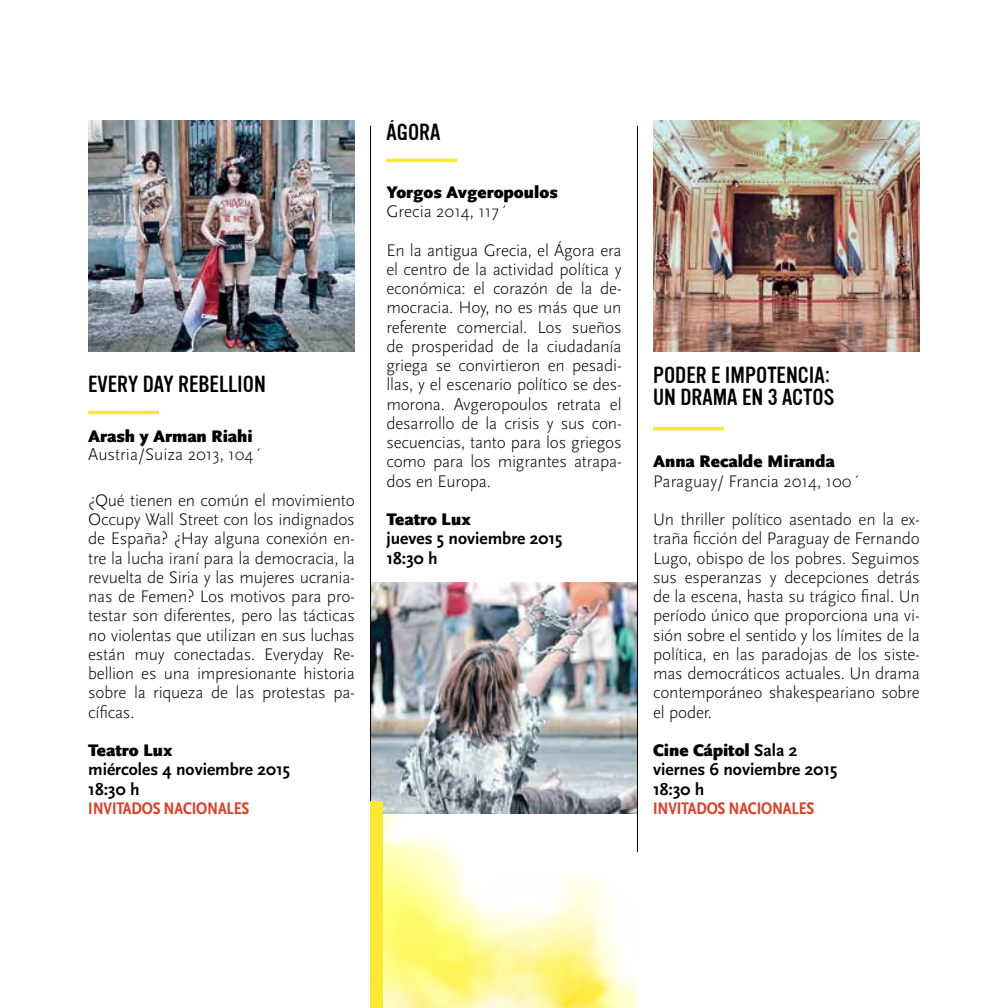
<style>
.page{position:relative;width:1008px;height:1008px;background:#fff}
.page>*{position:absolute;margin:0;border:0;box-sizing:border-box;transform-origin:0 0}
.t1{font:22.75px "Vinyl";color:#000}
.t2{font:300 17.5px/19.2px "Scala Sans Pro";letter-spacing:-.01em;color:#000;text-align:justify}
.t3{font:700 17.5px/19.2px "Scala Sans Pro";color:#000}
.t4{font:900 17.5px "Scala Sans Pro";color:#000}
.t5{font:700 condensed 17.5px "Scala Sans Pro";letter-spacing:-.01em;color:#de3e26}
.s1{font-weight:900}
</style>
<div class="page">
<img style="left:383px;top:814px;width:254px;height:194px">
<hr style="left:88px;top:411px;width:71px;height:3px;background:#fae832">
<hr style="left:386px;top:159px;width:71px;height:3px;background:#fae832">
<hr style="left:653px;top:427px;width:71px;height:3px;background:#fae832">
<img style="left:88px;top:121px;width:267px;height:231px">
<img style="left:371px;top:583px;width:266px;height:231px">
<img style="left:653px;top:121px;width:267px;height:231px">
<hr style="left:370px;top:126px;width:1px;height:726px;background:#000">
<hr style="left:637px;top:126px;width:1px;height:726px;background:#000">
<div style="left:371px;top:801px;width:12px;height:207px;background:#fae832"></div>
<h1 class="t1" style="left:88px;top:372px;width:21px">EVERY</h1>
<h1 class="t1" style="left:143px;top:372px;width:77px">DAY REBELLION</h1>
<p class="t4" style="left:88px;top:426px;width:166px">Arash y Arman Riahi</p>
<p class="t2" style="left:88px;top:445px;width:176px">Austria/Suiza 2013, 104´</p>
<p class="t2" style="left:88px;top:491px;width:268px">¿Qué tienen en común el movimiento Occupy Wall Street con los indignados de España? ¿Hay alguna conexión en&shy;tre la lucha iraní para la democracia, la revuelta de Siria y las mujeres ucrania&shy;nas de Femen? Los motivos para pro&shy;testar son diferentes, pero las tácticas no violentas que utilizan en sus luchas están muy conectadas. Everyday Re&shy;bellion es una impresionante historia sobre la riqueza de las protestas pa&shy;cíficas.</p>
<p class="t4" style="left:88px;top:740px;width:86px">Teatro Lux</p>
<p class="t3" style="left:88px;top:760px;width:203px">miércoles 4 noviembre 2015<br>18:30 h</p>
<p class="t5" style="left:88px;top:798px;width:163px">INVITADOS NACIONALES</p>
<h1 class="t1" style="left:386px;top:120px;width:12px">ÁGORA</h1>
<p class="t4" style="left:386px;top:181px;width:173px">Yorgos Avgeropoulos</p>
<p class="t2" style="left:386px;top:202px;width:123px">Grecia 2014, 117´</p>
<p class="t2" style="left:386px;top:240px;width:237px">En la antigua Grecia, el Ágora era el centro de la actividad política y económica: el corazón de la de&shy;mocracia. Hoy, no es más que un referente comercial. Los sueños de prosperidad de la ciudadanía griega se convirtieron en pesadi&shy;llas, y el escenario político se des&shy;morona. Avgeropoulos retrata el desarrollo de la crisis y sus con&shy;secuencias, tanto para los griegos como para los migrantes atrapa&shy;dos en Europa.</p>
<p class="t4" style="left:386px;top:509px;width:86px">Teatro Lux</p>
<p class="t3" style="left:386px;top:529px;width:178px">jueves 5 noviembre 2015<br>18:30 h</p>
<h1 class="t1" style="left:653px;top:362px;width:114px">PODER E IMPOTENCIA</h1>
<h1 class="t1" style="left:825px;top:362px;width:7px">:</h1>
<h1 class="t1" style="left:653px;top:385px;width:51px">UN DRAMA</h1>
<h1 class="t1" style="left:742px;top:385px;width:52px">EN 3 ACTOS</h1>
<p class="t4" style="left:653px;top:451px;width:183px">Anna Recalde Miranda</p>
<p class="t2" style="left:653px;top:471px;width:209px">Paraguay/ Francia 2014, 100´</p>
<p class="t2" style="left:653px;top:510px;width:268px">Un thriller político asentado en la ex&shy;traña ficción del Paraguay de Fernando Lugo, obispo de los pobres. Seguimos sus esperanzas y decepciones detrás de la escena, hasta su trágico final. Un período único que proporciona una vi&shy;sión sobre el sentido y los límites de la política, en las paradojas de los siste&shy;mas democráticos actuales. Un drama contemporáneo shakespeariano sobre el poder.</p>
<p class="t3" style="left:653px;top:741px;width:186px"><span class="s1">Cine Cápitol</span> Sala 2 viernes 6 noviembre 2015<br>18:30 h</p>
<p class="t5" style="left:653px;top:798px;width:163px">INVITADOS NACIONALES</p>
</div>
